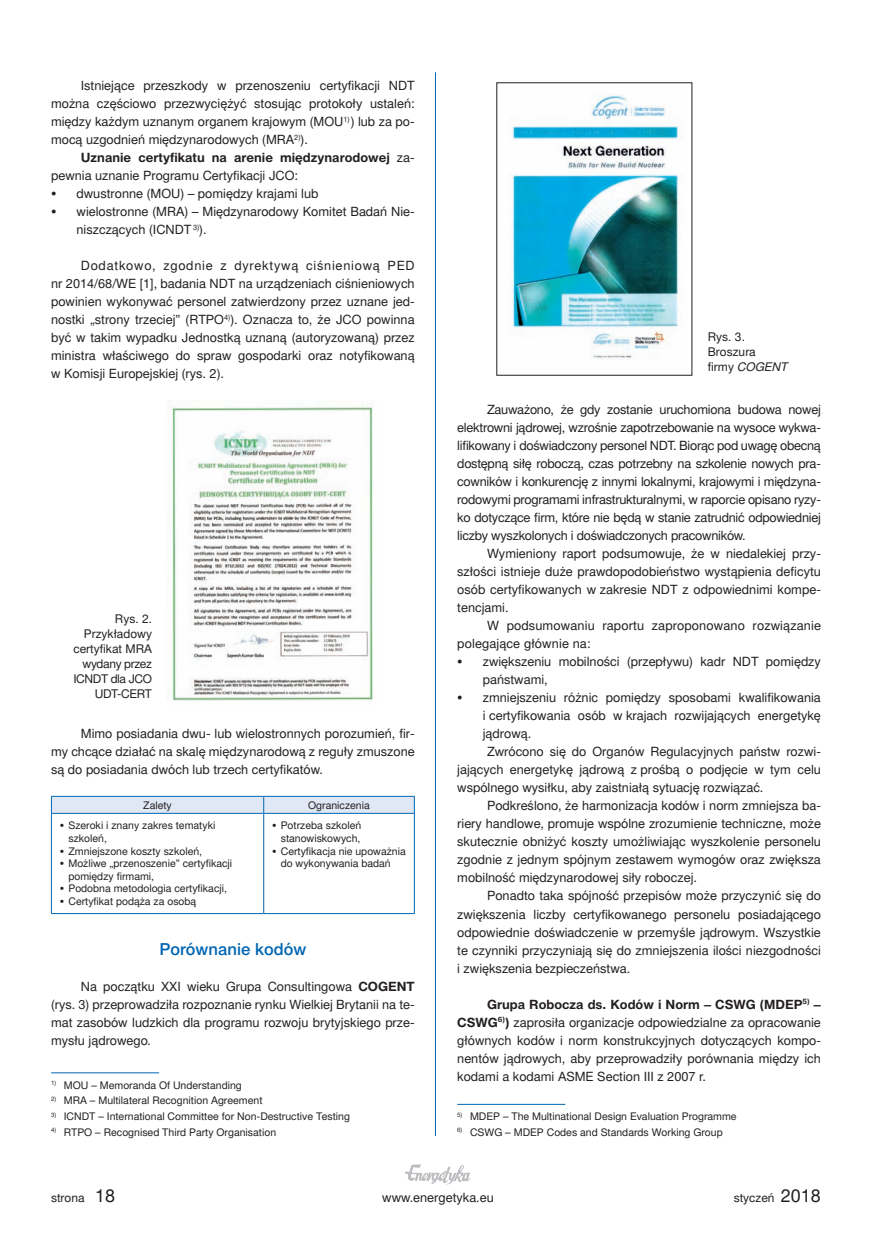
<style>
.page{position:relative;width:872px;height:1255px;background:#fff}
.page>*{position:absolute;margin:0;border:0;box-sizing:border-box;transform-origin:0 0}
.numeracja1{font:16.5px "Switzer EFN Medium";color:#0166b3}
.tekst{font:12.75px/18px "Switzer EFN";color:#231f20;text-align:justify}
.wypunktowanie{font:12.75px/18px "Switzer EFN";color:#231f20}
.tekst-2{font:700 12.75px/18px "Switzer EFN";color:#231f20}
.rysunki{font:12px/15px "Switzer EFN";letter-spacing:-.03em;color:#231f20;text-align:right}
.rysunki-2{font:12px/15px "Switzer EFN";color:#231f20}
.tabela_srodek{font:10.5px/12.6px "Switzer EFN";color:#231f20}
.przypis_dolny{font:10.5px "Switzer EFN";color:#231f20}
.s1{font-weight:400}
.s2{font-weight:700}
.s3{font-style:italic}
.s4{font-size:18px}
</style>
<div class="page">
<hr style="left:435px;top:72px;width:1px;height:1063px;background:#0166b3">
<img style="left:405px;top:1164px;width:66px;height:21px">
<hr style="left:51px;top:1072px;width:108px;height:1px;background:#0166b3">
<hr style="left:457px;top:1103px;width:108px;height:1px;background:#0166b3">
<img style="left:166px;top:400px;width:208px;height:301px">
<svg style="left:51px;top:796px;width:364px;height:17px;background:#d2dff0"></svg>
<hr style="left:51px;top:813px;width:213px;height:1px;background:#0166b3">
<hr style="left:51px;top:813px;width:1px;height:100px;background:#0166b3">
<hr style="left:264px;top:813px;width:151px;height:1px;background:#0166b3">
<hr style="left:263px;top:813px;width:1px;height:100px;background:#0166b3">
<hr style="left:414px;top:813px;width:1px;height:100px;background:#0166b3">
<hr style="left:51px;top:913px;width:213px;height:1px;background:#0166b3">
<hr style="left:264px;top:913px;width:151px;height:1px;background:#0166b3">
<img style="left:510px;top:95px;width:169px;height:265px">
<p class="tekst" style="left:51px;top:77px;width:365px;text-indent:30px">Istniejące przeszkody w przenoszeniu certyfikacji NDT można częściowo przezwyciężyć stosując protokoły ustaleń: między każdym uznanym organem krajowym (MOU<sup>1)</sup>) lub za po&shy;mocą uzgodnień międzynarodowych (MRA<sup>2)</sup>).</p>
<p class="tekst-2" style="left:51px;top:149px;width:365px;text-indent:30px">Uznanie certyfikatu na arenie międzynarodowej <span class="s1">za&shy;pewnia uznanie Programu Certyfikacji JCO:</span></p>
<p class="wypunktowanie" style="left:51px;top:185px;width:269px">• dwustronne (MOU) – pomiędzy krajami lub</p>
<p class="wypunktowanie" style="left:77px;top:203px;width:340px;text-indent:-26px">• wielostronne (MRA) – Międzynarodowy Komitet Badań Nie&shy;niszczących (ICNDT <sup>3)</sup>).</p>
<p class="tekst" style="left:51px;top:257px;width:365px;text-indent:30px">Dodatkowo, zgodnie z dyrektywą ciśnieniową PED nr 2014/68/WE [1], badania NDT na urządzeniach ciśnieniowych powinien wykonywać personel zatwierdzony przez uznane jed&shy;nostki „strony trzeciej” (RTPO<sup>4)</sup>). Oznacza to, że JCO powinna być w takim wypadku Jednostką uznaną (autoryzowaną) przez ministra właściwego do spraw gospodarki oraz notyfikowaną w Komisji Europejskiej (rys. 2).</p>
<p class="rysunki" style="left:73px;top:612px;width:80px">Rys. 2.<br>Przykładowy certyfikat MRA wydany przez<br>ICNDT dla JCO<br>UDT-CERT</p>
<p class="tekst" style="left:51px;top:725px;width:365px;text-indent:30px">Mimo posiadania dwu- lub wielostronnych porozumień, fir&shy;my chcące działać na skalę międzynarodową z reguły zmuszone są do posiadania dwóch lub trzech certyfikatów.</p>
<p class="tabela_srodek" style="left:143px;top:798px;width:30px">Zalety</p>
<p class="tabela_srodek" style="left:308px;top:798px;width:63px">Ograniczenia</p>
<p class="tabela_srodek" style="left:68px;top:819px;width:148px;text-indent:-9px">• Szeroki i znany zakres tematyki szkoleń,</p>
<p class="tabela_srodek" style="left:60px;top:844px;width:144px">• Zmniejszone koszty szkoleń,</p>
<p class="tabela_srodek" style="left:68px;top:857px;width:165px;text-indent:-9px">• Możliwe „przenoszenie” certyfikacji pomiędzy firmami,</p>
<p class="tabela_srodek" style="left:60px;top:882px;width:169px">• Podobna metodologia certyfikacji,</p>
<p class="tabela_srodek" style="left:60px;top:895px;width:138px">• Certyfikat podąża za osobą</p>
<p class="tabela_srodek" style="left:272px;top:819px;width:91px;text-align:right">• Potrzeba szkoleń stanowiskowych,</p>
<p class="tabela_srodek" style="left:281px;top:844px;width:127px;text-indent:-9px">• Certyfikacja nie upoważnia do wykonywania badań</p>
<p class="numeracja1" style="left:159px;top:938px;width:148px">Porównanie kodów</p>
<p class="tekst" style="left:51px;top:977px;width:365px;text-indent:30px">Na początku XXI wieku Grupa Consultingowa <span class="s2">COGENT </span>(rys. 3) przeprowadziła rozpoznanie rynku Wielkiej Brytanii na te&shy;mat zasobów ludzkich dla programu rozwoju brytyjskiego prze&shy;mysłu jądrowego<span class="s3">.</span></p>
<p class="przypis_dolny" style="left:51px;top:1078px;width:192px"><sup>1)</sup> MOU – Memoranda Of Understanding</p>
<p class="przypis_dolny" style="left:51px;top:1094px;width:213px"><sup>2)</sup> MRA – Multilateral Recognition Agreement</p>
<p class="przypis_dolny" style="left:51px;top:1110px;width:300px"><sup>3)</sup> ICNDT – International Committee for Non-Destructive Testing</p>
<p class="przypis_dolny" style="left:51px;top:1125px;width:227px"><sup>4)</sup> RTPO – Recognised Third Party Organisation</p>
<p class="rysunki-2" style="left:708px;top:329px;width:82px">Rys. 3.<br>Broszura<br>firmy <span class="s3">COGENT</span></p>
<p class="tekst" style="left:457px;top:401px;width:365px;text-indent:30px">Zauważono, że gdy zostanie uruchomiona budowa nowej elektrowni jądrowej, wzrośnie zapotrzebowanie na wysoce wykwa&shy;lifikowany i doświadczony personel NDT. Biorąc pod uwagę obecną dostępną siłę roboczą, czas potrzebny na szkolenie nowych pra&shy;cowników i konkurencję z innymi lokalnymi, krajowymi i międzyna&shy;rodowymi programami infrastrukturalnymi, w raporcie opisano ryzy&shy;ko dotyczące firm, które nie będą w stanie zatrudnić odpowiedniej liczby wyszkolonych i doświadczonych pracowników.</p>
<p class="tekst" style="left:457px;top:545px;width:365px;text-indent:30px">Wymieniony raport podsumowuje, że w niedalekiej przy&shy;szłości istnieje duże prawdopodobieństwo wystąpienia deficytu osób certyfikowanych w zakresie NDT z odpowiednimi kompe&shy;tencjami.</p>
<p class="tekst" style="left:457px;top:617px;width:365px;text-indent:30px">W podsumowaniu raportu zaproponowano rozwiązanie polegające głównie na:</p>
<p class="wypunktowanie" style="left:483px;top:653px;width:340px;text-indent:-26px">• zwiększeniu mobilności (przepływu) kadr NDT pomiędzy państwami,</p>
<p class="wypunktowanie" style="left:483px;top:689px;width:340px;text-align:justify;text-indent:-26px">• zmniejszeniu różnic pomiędzy sposobami kwalifikowania i certyfikowania osób w krajach rozwijających energetykę jądrową.</p>
<p class="tekst" style="left:457px;top:743px;width:365px;text-indent:30px">Zwrócono się do Organów Regulacyjnych państw rozwi&shy;jających energetykę jądrową z prośbą o podjęcie w tym celu wspólnego wysiłku, aby zaistniałą sytuację rozwiązać.</p>
<p class="tekst" style="left:457px;top:797px;width:365px;text-indent:30px">Podkreślono, że harmonizacja kodów i norm zmniejsza ba&shy;riery handlowe, promuje wspólne zrozumienie techniczne, może skutecznie obniżyć koszty umożliwiając wyszkolenie personelu zgodnie z jednym spójnym zestawem wymogów oraz zwiększa mobilność międzynarodowej siły roboczej.</p>
<p class="tekst" style="left:457px;top:887px;width:365px;text-indent:30px">Ponadto taka spójność przepisów może przyczynić się do zwiększenia liczby certyfikowanego personelu posiadającego odpowiednie doświadczenie w przemyśle jądrowym. Wszystkie te czynniki przyczyniają się do zmniejszenia ilości niezgodności i zwiększenia bezpieczeństwa.</p>
<p class="tekst" style="left:457px;top:995px;width:365px;text-indent:30px"><span class="s2">Grupa Robocza ds. Kodów i Norm – CSWG (MDEP</span><sup>5)</sup> <span class="s2">– CSWG</span><sup>6)</sup><span class="s2">)</span> zaprosiła organizacje odpowiedzialne za opracowanie głównych kodów i norm konstrukcyjnych dotyczących kompo&shy;nentów jądrowych, aby przeprowadziły porównania między ich kodami a kodami ASME Section III z 2007 r.</p>
<p class="przypis_dolny" style="left:457px;top:1110px;width:281px"><sup>5)</sup> MDEP – The Multinational Design Evaluation Programme</p>
<p class="przypis_dolny" style="left:457px;top:1125px;width:267px"><sup>6)</sup> CSWG – MDEP Codes and Standards Working Group</p>
<p class="rysunki-2" style="left:51px;top:1190px;width:66px">strona <span class="s4">18</span></p>
<p class="tekst" style="left:382px;top:1188px;width:113px">www.energetyka.eu</p>
<p class="rysunki-2" style="left:733px;top:1190px;width:89px">styczeń <span class="s4">2018</span></p>
</div>
